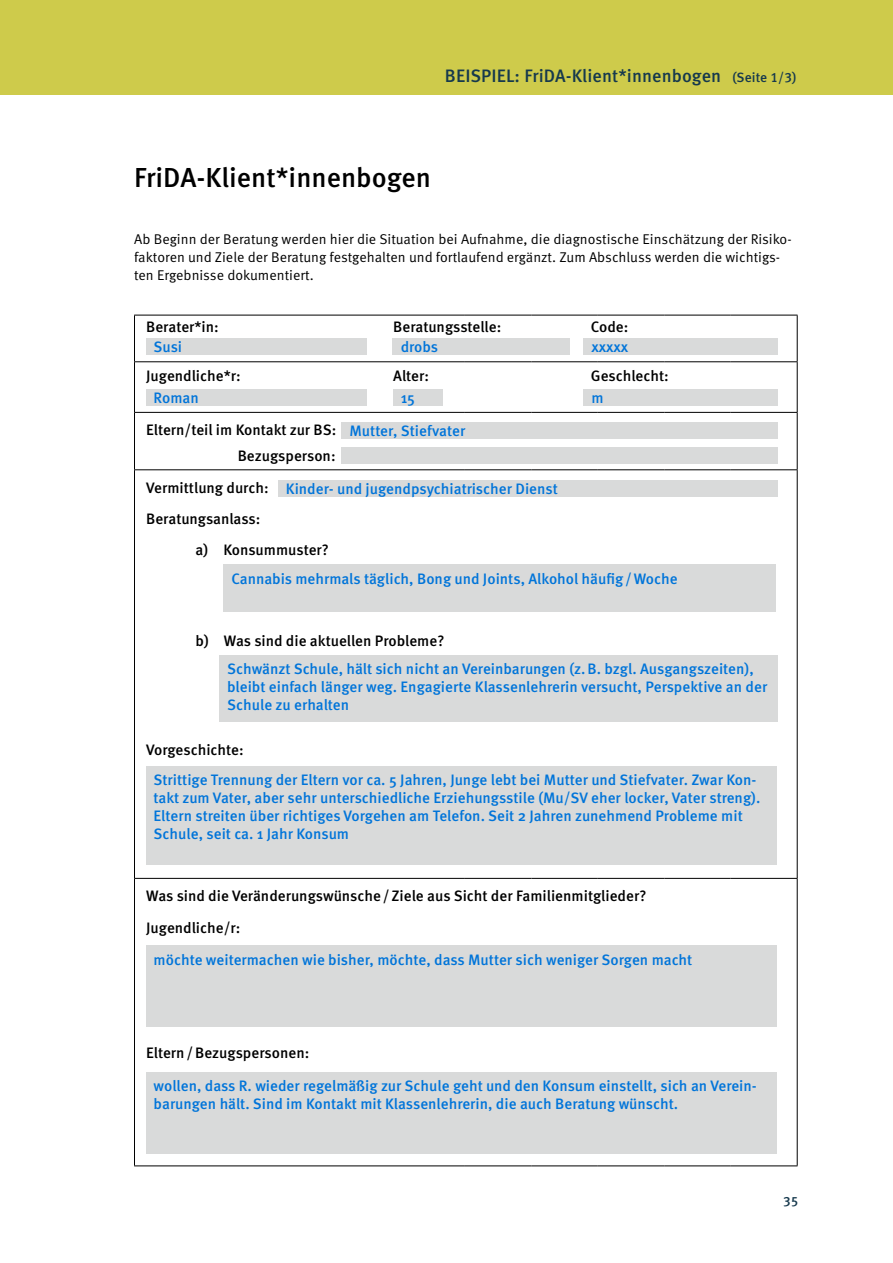
<style>
.page{position:relative;width:893px;height:1263px;background:#fff}
.page>*{position:absolute;margin:0;border:0;box-sizing:border-box;transform-origin:0 0}
.t1{font:500 27.45px "Meta Pro";color:#000}
.t2{font:500 18px "Meta Pro";letter-spacing:.005em;color:#16394d}
.t3{font:500 15.15px/17.9px "Meta Pro";color:#0074d9}
.t4{font:500 15.15px/25.2px "Meta Pro";color:#000;text-align:right}
.t5{font:14.1px/17.9px "Meta Pro Norm";color:#000}
.t6{font:500 13.5px "Meta Pro";color:#16394d}
.s1{font-size:13.5px}
</style>
<div class="page">
<div style="left:0;top:0;width:893px;height:94px;background:#cecb4b"></div>
<svg style="left:135px;top:316px;width:662px;height:562px"></svg>
<hr style="left:134px;top:315px;width:331px;height:1px;background:#000">
<hr style="left:465px;top:315px;width:66px;height:1px;background:#000">
<hr style="left:531px;top:315px;width:67px;height:1px;background:#000">
<hr style="left:598px;top:315px;width:66px;height:1px;background:#000">
<hr style="left:664px;top:315px;width:67px;height:1px;background:#000">
<hr style="left:731px;top:315px;width:66px;height:1px;background:#000">
<hr style="left:134px;top:361px;width:331px;height:1px;background:#000">
<hr style="left:465px;top:361px;width:66px;height:1px;background:#000">
<hr style="left:531px;top:361px;width:67px;height:1px;background:#000">
<hr style="left:598px;top:361px;width:66px;height:1px;background:#000">
<hr style="left:664px;top:361px;width:67px;height:1px;background:#000">
<hr style="left:731px;top:361px;width:66px;height:1px;background:#000">
<hr style="left:134px;top:412px;width:331px;height:1px;background:#000">
<hr style="left:465px;top:412px;width:66px;height:1px;background:#000">
<hr style="left:531px;top:412px;width:67px;height:1px;background:#000">
<hr style="left:598px;top:412px;width:66px;height:1px;background:#000">
<hr style="left:664px;top:412px;width:67px;height:1px;background:#000">
<hr style="left:731px;top:412px;width:66px;height:1px;background:#000">
<hr style="left:134px;top:469px;width:331px;height:1px;background:#000">
<hr style="left:465px;top:469px;width:66px;height:1px;background:#000">
<hr style="left:531px;top:469px;width:67px;height:1px;background:#000">
<hr style="left:598px;top:469px;width:66px;height:1px;background:#000">
<hr style="left:664px;top:469px;width:67px;height:1px;background:#000">
<hr style="left:731px;top:469px;width:66px;height:1px;background:#000">
<hr style="left:134px;top:878px;width:331px;height:1px;background:#000">
<hr style="left:465px;top:878px;width:66px;height:1px;background:#000">
<hr style="left:531px;top:878px;width:67px;height:1px;background:#000">
<hr style="left:598px;top:878px;width:66px;height:1px;background:#000">
<hr style="left:664px;top:878px;width:67px;height:1px;background:#000">
<hr style="left:731px;top:878px;width:66px;height:1px;background:#000">
<hr style="left:134px;top:1165px;width:331px;height:1px;background:#000">
<hr style="left:465px;top:1165px;width:66px;height:1px;background:#000">
<hr style="left:531px;top:1165px;width:67px;height:1px;background:#000">
<hr style="left:598px;top:1165px;width:66px;height:1px;background:#000">
<hr style="left:664px;top:1165px;width:67px;height:1px;background:#000">
<hr style="left:731px;top:1165px;width:66px;height:1px;background:#000">
<hr style="left:134px;top:315px;width:1px;height:46px;background:#000">
<hr style="left:134px;top:362px;width:1px;height:50px;background:#000">
<hr style="left:134px;top:413px;width:1px;height:56px;background:#000">
<hr style="left:134px;top:470px;width:1px;height:408px;background:#000">
<hr style="left:134px;top:879px;width:1px;height:286px;background:#000">
<hr style="left:797px;top:315px;width:1px;height:46px;background:#000">
<hr style="left:797px;top:362px;width:1px;height:50px;background:#000">
<hr style="left:797px;top:413px;width:1px;height:56px;background:#000">
<hr style="left:797px;top:470px;width:1px;height:408px;background:#000">
<hr style="left:797px;top:879px;width:1px;height:286px;background:#000">
<div style="left:146px;top:338px;width:220px;height:17px;background:#d9dada"></div>
<div style="left:146px;top:389px;width:220px;height:16px;background:#d9dada"></div>
<div style="left:393px;top:389px;width:49px;height:16px;background:#d9dada"></div>
<div style="left:584px;top:389px;width:194px;height:16px;background:#d9dada"></div>
<div style="left:342px;top:422px;width:436px;height:17px;background:#d9dada"></div>
<div style="left:278px;top:480px;width:500px;height:17px;background:#d9dada"></div>
<div style="left:224px;top:564px;width:552px;height:48px;background:#d9dada"></div>
<div style="left:219px;top:655px;width:559px;height:66px;background:#d9dada"></div>
<div style="left:146px;top:945px;width:630px;height:82px;background:#d9dada"></div>
<div style="left:146px;top:1072px;width:630px;height:81px;background:#d9dada"></div>
<div style="left:146px;top:766px;width:630px;height:99px;background:#d9dada"></div>
<div style="left:342px;top:447px;width:436px;height:17px;background:#d9dada"></div>
<div style="left:393px;top:338px;width:177px;height:17px;background:#d9dada"></div>
<div style="left:584px;top:338px;width:194px;height:17px;background:#d9dada"></div>
<p class="t2" style="left:445px;top:61px;width:353px">BEISPIEL: FriDA-Klient*innenbogen <span class="s1">(Seite 1/3)</span></p>
<h1 class="t1" style="left:134px;top:156px;width:298px">FriDA-Klient*innenbogen</h1>
<p class="t5" style="left:134px;top:229px;width:659px">Ab Beginn der Beratung werden hier die Situation bei Aufnahme, die diagnostische Einschätzung der Risiko&shy;faktoren und Ziele der Beratung festgehalten und fortlaufend ergänzt. Zum Abschluss werden die wichtigs&shy;ten Ergebnisse dokumentiert.</p>
<p class="t4" style="left:146px;top:313px;width:74px">Berater*in:</p>
<p class="t4" style="left:393px;top:313px;width:110px">Beratungsstelle:</p>
<p class="t4" style="left:591px;top:313px;width:39px">Code:</p>
<p class="t4" style="left:146px;top:362px;width:96px">Jugendliche*r:</p>
<p class="t4" style="left:393px;top:362px;width:37px">Alter:</p>
<p class="t4" style="left:591px;top:362px;width:79px">Geschlecht:</p>
<p class="t3" style="left:401px;top:337px;width:39px">drobs</p>
<p class="t3" style="left:591px;top:337px;width:38px">xxxxx</p>
<p class="t3" style="left:154px;top:337px;width:30px">Susi</p>
<p class="t3" style="left:154px;top:388px;width:47px">Roman</p>
<p class="t3" style="left:401px;top:388px;width:16px">15</p>
<p class="t3" style="left:591px;top:388px;width:14px">m</p>
<p class="t3" style="left:349px;top:421px;width:117px">Mutter, Stiefvater</p>
<p class="t4" style="left:146px;top:417px;width:192px">Eltern/teil im Kontakt zur BS:<br>Bezugsperson:</p>
<p class="t4" style="left:146px;top:474px;width:124px">Vermittlung durch:</p>
<p class="t4" style="left:146px;top:505px;width:116px">Beratungsanlass:</p>
<p class="t4" style="left:196px;top:536px;width:135px">a) Konsummuster?</p>
<p class="t3" style="left:286px;top:479px;width:273px">Kinder- und jugendpsychiatrischer Dienst</p>
<p class="t3" style="left:231px;top:568px;width:448px">Cannabis mehrmals täglich, Bong und Joints, Alkohol häufig/Woche</p>
<p class="t4" style="left:196px;top:627px;width:250px">b) Was sind die aktuellen Probleme?</p>
<p class="t3" style="left:227px;top:659px;width:542px">Schwänzt Schule, hält sich nicht an Vereinbarungen (z.B. bzgl. Ausgangszeiten), bleibt einfach länger weg. Engagierte Klassenlehrerin versucht, Perspektive an der<br>Schule zu erhalten</p>
<p class="t4" style="left:146px;top:736px;width:99px">Vorgeschichte:</p>
<p class="t3" style="left:154px;top:770px;width:608px">Strittige Trennung der Eltern vor ca. 5 Jahren, Junge lebt bei Mutter und Stiefvater. Zwar Kon&shy;takt zum Vater, aber sehr unterschiedliche Erziehungsstile (Mu/SV eher locker, Vater streng).<br>Eltern streiten über richtiges Vorgehen am Telefon. Seit 2 Jahren zunehmend Probleme mit Schule, seit ca. 1 Jahr Konsum</p>
<p class="t4" style="left:146px;top:880px;width:502px;line-height:31px;text-align:left">Was sind die Veränderungswünsche/Ziele aus Sicht der Familienmitglieder?<br>Jugendliche/r:</p>
<p class="t3" style="left:154px;top:949px;width:540px">möchte weitermachen wie bisher, möchte, dass Mutter sich weniger Sorgen macht</p>
<p class="t4" style="left:146px;top:1039px;width:165px">Eltern/Bezugspersonen:</p>
<p class="t3" style="left:154px;top:1076px;width:605px">wollen, dass R. wieder regelmäßig zur Schule geht und den Konsum einstellt, sich an Verein&shy;barungen hält. Sind im Kontakt mit Klassenlehrerin, die auch Beratung wünscht.</p>
<p class="t6" style="left:783px;top:1191px;width:17px">35</p>
</div>
